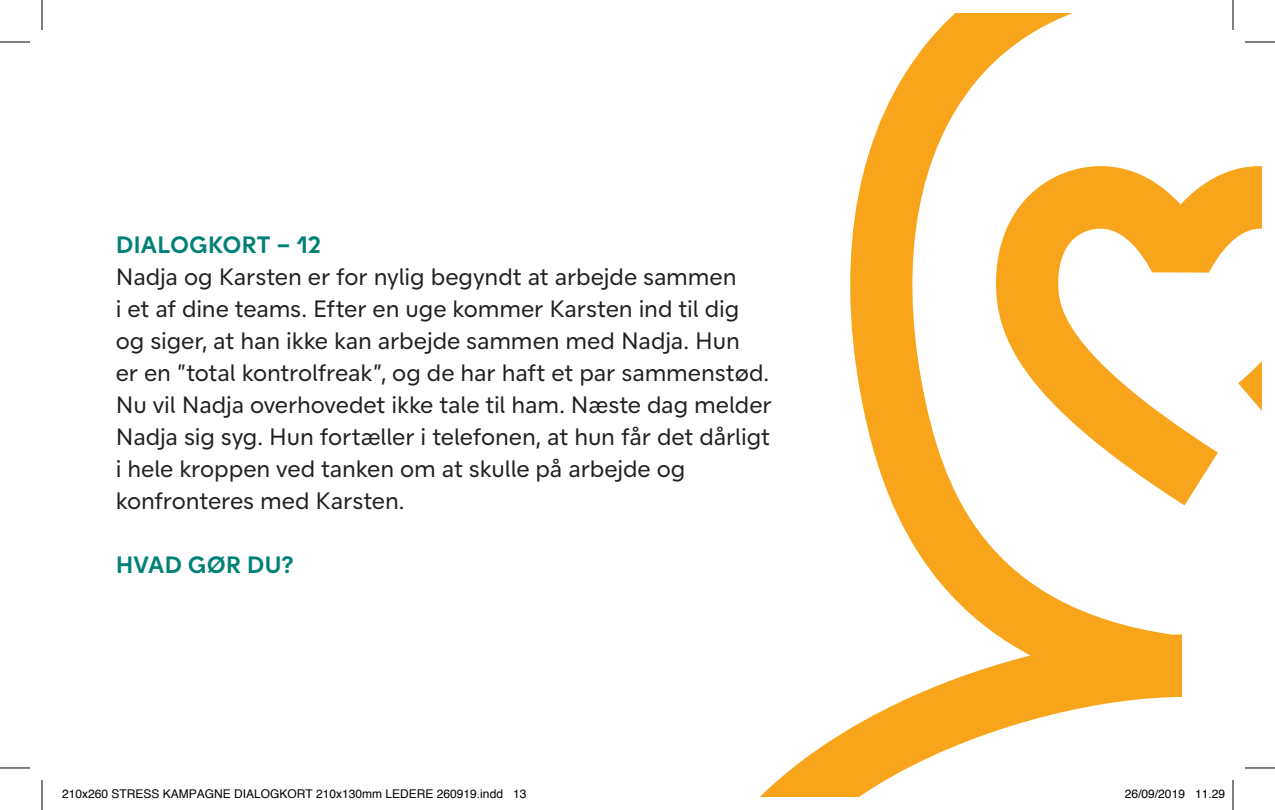
<style>
.page{position:relative;width:1275px;height:810px;background:#fff}
.page>*{position:absolute;margin:0;border:0;box-sizing:border-box;transform-origin:0 0}
.t1{font:24px/32px "Velliv";letter-spacing:-.005em;color:#231f20}
.t2{font:700 24px "Velliv";letter-spacing:-.005em;color:#008177}
.t3{font:12px "Helvetica";color:#000}
</style>
<div class="page">
<svg style="left:761px;top:14px;width:500px;height:782px"></svg>
<hr style="left:1245px;top:41px;width:30px;height:2px;background:#fff">
<hr style="left:1245px;top:766px;width:30px;height:3px;background:#fff">
<hr style="left:1231px;top:0;width:3px;height:30px;background:#fff">
<hr style="left:1231px;top:780px;width:3px;height:30px;background:#fff">
<hr style="left:0;top:42px;width:30px;height:1px;background:#000">
<hr style="left:1245px;top:42px;width:30px;height:1px;background:#000">
<hr style="left:0;top:767px;width:30px;height:1px;background:#000">
<hr style="left:1245px;top:767px;width:30px;height:1px;background:#000">
<hr style="left:42px;top:0;width:1px;height:30px;background:#000">
<hr style="left:42px;top:780px;width:1px;height:30px;background:#000">
<hr style="left:1232px;top:0;width:1px;height:30px;background:#000">
<hr style="left:1232px;top:780px;width:1px;height:30px;background:#000">
<svg style="left:1124px;top:788px;width:61px;height:8px"></svg>
<svg style="left:1195px;top:788px;width:30px;height:8px"></svg>
<p class="t2" style="left:116px;top:225px;width:207px">DIALOGKORT – 12</p>
<p class="t1" style="left:116px;top:261px;width:657px">Nadja og Karsten er for nylig begyndt at arbejde sammen<br>i et af dine teams. Efter en uge kommer Karsten ind til dig og siger, at han ikke kan arbejde sammen med Nadja. Hun<br>er en ”total kontrolfreak”, og de har haft et par sammenstød.<br>Nu vil Nadja overhovedet ikke tale til ham. Næste dag melder Nadja sig syg. Hun fortæller i telefonen, at hun får det dårligt i hele kroppen ved tanken om at skulle på arbejde og konfronteres med Karsten.</p>
<p class="t2" style="left:116px;top:545px;width:179px">HVAD GØR DU?</p>
<p class="t3" style="left:62px;top:784px;width:466px">210x260 STRESS KAMPAGNE DIALOGKORT 210x130mm LEDERE 260919.indd 13</p>
<p class="t3" style="left:1125px;top:784px;width:102px">26/09/2019 11.29</p>
</div>
